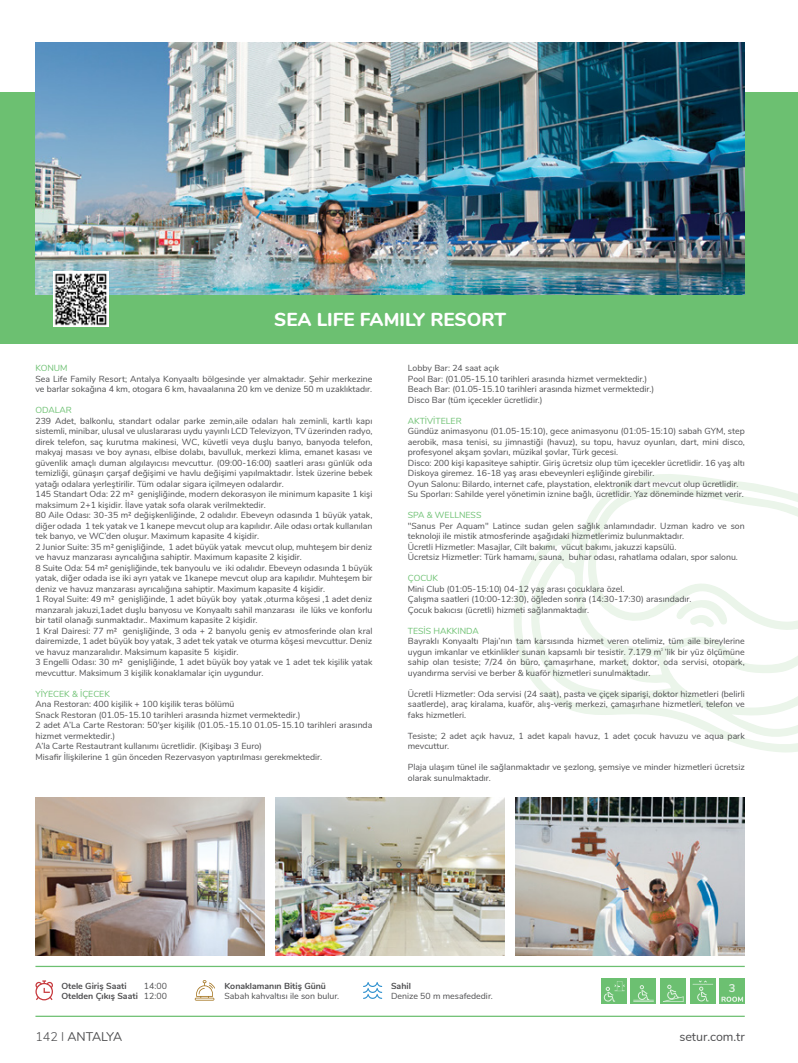
<style>
.page{position:relative;width:798px;height:1063px;background:#fff}
.page>*{position:absolute;margin:0;border:0;box-sizing:border-box;transform-origin:0 0}
.t1{font:800 18.75px "Nunito";color:#fff}
.t2{font:12.5px "Nunito";color:#4d4d4f}
.t3{font:12.5px "Nunito";letter-spacing:-.04em;color:#4d4d4f}
.t4{font:700 11.25px "Nunito";color:#fff}
.t5{font:8.75px/10.5px "Nunito";color:#4d4d4f}
.t6{font:700 8.75px/10.5px "Nunito";color:#4d4d4f;text-align:right}
.t7{font:8.75px "Nunito";color:#6cc071}
.s1{font-weight:400}
.s2{font-weight:300}
</style>
<div class="page">
<svg style="left:514px;top:474px;width:283px;height:279px"></svg>
<svg style="left:588px;top:486px;width:209px;height:147px"></svg>
<div style="left:0;top:92px;width:797px;height:252px;background:#6cc071"></div>
<img style="left:35px;top:43px;width:709px;height:251px">
<svg style="left:35px;top:980px;width:18px;height:20px"></svg>
<svg style="left:195px;top:980px;width:20px;height:21px"></svg>
<svg style="left:363px;top:982px;width:19px;height:17px"></svg>
<hr style="left:35px;top:966px;width:709px;height:1px;background:#6cc071">
<hr style="left:35px;top:1016px;width:709px;height:1px;background:#6cc071">
<img style="left:53px;top:272px;width:55px;height:55px">
<img style="left:275px;top:798px;width:229px;height:158px">
<img style="left:515px;top:798px;width:229px;height:158px">
<img style="left:35px;top:798px;width:229px;height:158px">
<div style="left:719px;top:979px;width:25px;height:25px;background:#6cc071"></div>
<div style="left:689px;top:979px;width:26px;height:25px;background:#6cc071"></div>
<div style="left:600px;top:979px;width:26px;height:25px;background:#6cc071"></div>
<div style="left:630px;top:979px;width:25px;height:25px;background:#6cc071"></div>
<div style="left:660px;top:979px;width:25px;height:25px;background:#6cc071"></div>
<svg style="left:603px;top:981px;width:21px;height:21px"></svg>
<svg style="left:633px;top:985px;width:20px;height:17px"></svg>
<svg style="left:663px;top:985px;width:20px;height:17px"></svg>
<svg style="left:692px;top:981px;width:21px;height:20px"></svg>
<svg style="left:721px;top:997px;width:21px;height:5px"></svg>
<h1 class="t1" style="left:274px;top:306px;width:233px">SEA LIFE FAMILY RESORT</h1>
<p class="t7" style="left:35px;top:362px;width:34px">KONUM</p>
<p class="t5" style="left:35px;top:373px;width:338px">Sea Life Family Resort; Antalya Konyaaltı bölgesinde yer almaktadır. Şehir merkezine ve barlar sokağına 4 km, otogara 6 km, havaalanına 20 km ve denize 50 m uzaklıktadır.</p>
<p class="t7" style="left:35px;top:404px;width:38px">ODALAR</p>
<p class="t5" style="left:35px;top:415px;width:338px">239 Adet, balkonlu, standart odalar parke zemin,aile odaları halı zeminli, kartlı kapı sistemli, minibar, ulusal ve uluslararası uydu yayınlı LCD Televizyon, TV üzerinden radyo, direk telefon, saç kurutma makinesi, WC, küvetli veya duşlu banyo, banyoda telefon, makyaj masası ve boy aynası, elbise dolabı, bavulluk, merkezi klima, emanet kasası ve güvenlik amaçlı duman algılayıcısı mevcuttur. (09:00-16:00) saatleri arası günlük oda temizliği, günaşırı çarşaf değişimi ve havlu değişimi yapılmaktadır. İstek üzerine bebek yatağı odalara yerleştirilir. Tüm odalar sigara içilmeyen odalardır.<br>145 Standart Oda: 22 m² genişliğinde, modern dekorasyon ile minimum kapasite 1 kişi maksimum 2+1 kişidir. İlave yatak sofa olarak verilmektedir.<br>80 Aile Odası: 30-35 m² değişkenliğinde, 2 odalıdır. Ebeveyn odasında 1 büyük yatak, diğer odada 1 tek yatak ve 1 kanepe mevcut olup ara kapılıdır. Aile odası ortak kullanılan tek banyo, ve WC’den oluşur. Maximum kapasite 4 kişidir.<br>2 Junior Suite: 35 m² genişliğinde, 1 adet büyük yatak mevcut olup, muhteşem bir deniz ve havuz manzarası ayrıcalığına sahiptir. Maximum kapasite 2 kişidir.<br>8 Suite Oda: 54 m² genişliğinde, tek banyoulu ve iki odalıdır. Ebeveyn odasında 1 büyük yatak, diğer odada ise iki ayrı yatak ve 1kanepe mevcut olup ara kapılıdır. Muhteşem bir deniz ve havuz manzarası ayrıcalığına sahiptir. Maximum kapasite 4 kişidir.<br>1 Royal Suite: 49 m² genişliğinde, 1 adet büyük boy yatak ,oturma köşesi ,1 adet deniz manzaralı jakuzi,1adet duşlu banyosu ve Konyaaltı sahil manzarası ile lüks ve konforlu bir tatil olanağı sunmaktadır.. Maximum kapasite 2 kişidir.<br>1 Kral Dairesi: 77 m² genişliğinde, 3 oda + 2 banyolu geniş ev atmosferinde olan kral dairemizde, 1 adet büyük boy yatak, 3 adet tek yatak ve oturma köşesi mevcuttur. Deniz ve havuz manzaralıdır. Maksimum kapasite 5 kişidir.<br>3 Engelli Odası: 30 m² genişliğinde, 1 adet büyük boy yatak ve 1 adet tek kişilik yatak mevcuttur. Maksimum 3 kişilik konaklamalar için uygundur.</p>
<p class="t7" style="left:35px;top:687px;width:76px">YİYECEK &amp; İÇECEK</p>
<p class="t5" style="left:35px;top:698px;width:338px">Ana Restoran: 400 kişilik + 100 kişilik teras bölümü<br>Snack Restoran (01.05-15.10 tarihleri arasında hizmet vermektedir.)<br>2 adet A’La Carte Restoran: 50'şer kişilik (01.05.-15.10 01.05-15.10 tarihleri arasında hizmet vermektedir.)<br>A’la Carte Restautrant kullanımı ücretlidir. (Kişibaşı 3 Euro)<br>Misafir İlişkilerine 1 gün önceden Rezervasyon yaptırılması gerekmektedir.</p>
<p class="t5" style="left:407px;top:362px;width:248px">Lobby Bar: 24 saat açık<br>Pool Bar: (01.05-15.10 tarihleri arasında hizmet vermektedir.)<br>Beach Bar: (01.05-15.10 tarihleri arasında hizmet vermektedir.)<br>Disco Bar (tüm içecekler ücretlidir.)</p>
<p class="t7" style="left:407px;top:414px;width:55px">AKTİVİTELER</p>
<p class="t5" style="left:407px;top:425px;width:338px">Gündüz animasyonu (01.05-15:10), gece animasyonu (01:05-15:10) sabah GYM, step aerobik, masa tenisi, su jimnastiği (havuz), su topu, havuz oyunları, dart, mini disco, profesyonel akşam şovları, müzikal şovlar, Türk gecesi.<br>Disco: 200 kişi kapasiteye sahiptir. Giriş ücretsiz olup tüm içecekler ücretlidir. 16 yaş altı Diskoya giremez. 16-18 yaş arası ebeveynleri eşliğinde girebilir.<br>Oyun Salonu: Bilardo, internet cafe, playstation, elektronik dart mevcut olup ücretlidir.<br>Su Sporları: Sahilde yerel yönetimin iznine bağlı, ücretlidir. Yaz döneminde hizmet verir.</p>
<p class="t7" style="left:407px;top:509px;width:75px">SPA &amp; WELLNESS</p>
<p class="t5" style="left:407px;top:520px;width:338px">"Sanus Per Aquam" Latince sudan gelen sağlık anlamındadır. Uzman kadro ve son teknoloji ile mistik atmosferinde aşağıdaki hizmetlerimiz bulunmaktadır.<br>Ücretli Hizmetler: Masajlar, Cilt bakımı, vücut bakımı, jakuzzi kapsülü.<br>Ücretsiz Hizmetler: Türk hamamı, sauna, buhar odası, rahatlama odaları, spor salonu.</p>
<p class="t7" style="left:407px;top:572px;width:32px">ÇOCUK</p>
<p class="t5" style="left:407px;top:583px;width:285px">Mini Club (01:05-15:10) 04-12 yaş arası çocuklara özel.<br>Çalışma saatleri (10:00-12:30), öğleden sonra (14:30-17:30) arasındadır.<br>Çocuk bakıcısı (ücretli) hizmeti sağlanmaktadır.</p>
<p class="t7" style="left:407px;top:624px;width:72px">TESİS HAKKINDA</p>
<p class="t5" style="left:407px;top:635px;width:338px;text-align:justify">Bayraklı Konyaaltı Plajı’nın tam karsısında hizmet veren otelimiz, tüm aile bireylerine uygun imkanlar ve etkinlikler sunan kapsamlı bir tesistir. 7.179 m<sup>²</sup> ’lik bir yüz ölçümüne sahip olan tesiste; 7/24 ön büro, çamaşırhane, market, doktor, oda servisi, otopark, uyandırma servisi ve berber &amp; kuaför hizmetleri sunulmaktadır.</p>
<p class="t5" style="left:407px;top:688px;width:338px;text-align:justify">Ücretli Hizmetler: Oda servisi (24 saat), pasta ve çiçek siparişi, doktor hizmetleri (belirli saatlerde), araç kiralama, kuaför, alış-veriş merkezi, çamaşırhane hizmetleri, telefon ve faks hizmetleri.</p>
<p class="t5" style="left:407px;top:730px;width:338px">Tesiste; 2 adet açık havuz, 1 adet kapalı havuz, 1 adet çocuk havuzu ve aqua park mevcuttur.</p>
<p class="t5" style="left:407px;top:761px;width:338px">Plaja ulaşım tünel ile sağlanmaktadır ve şezlong, şemsiye ve minder hizmetleri ücretsiz olarak sunulmaktadır.</p>
<p class="t6" style="left:61px;top:980px;width:67px">Otele Giriş Saati</p>
<p class="t6" style="left:61px;top:980px;width:107px"><span class="s1">14:00<br></span>Otelden Çıkış Saati <span class="s1">12:00</span></p>
<p class="t6" style="left:224px;top:980px;width:103px">Konaklamanın Bitiş Günü</p>
<p class="t5" style="left:224px;top:990px;width:116px">Sabah kahvaltısı ile son bulur.</p>
<p class="t6" style="left:391px;top:980px;width:21px">Sahil</p>
<p class="t5" style="left:391px;top:990px;width:103px">Denize 50 m mesafededir.</p>
<p class="t4" style="left:728px;top:979px;width:8px">3</p>
<h2 class="t3" style="left:35px;top:1028px;width:88px"><span class="s2">142 I</span> ANTALYA</h2>
<h2 class="t2" style="left:679px;top:1028px;width:67px">setur.com.tr</h2>
</div>
